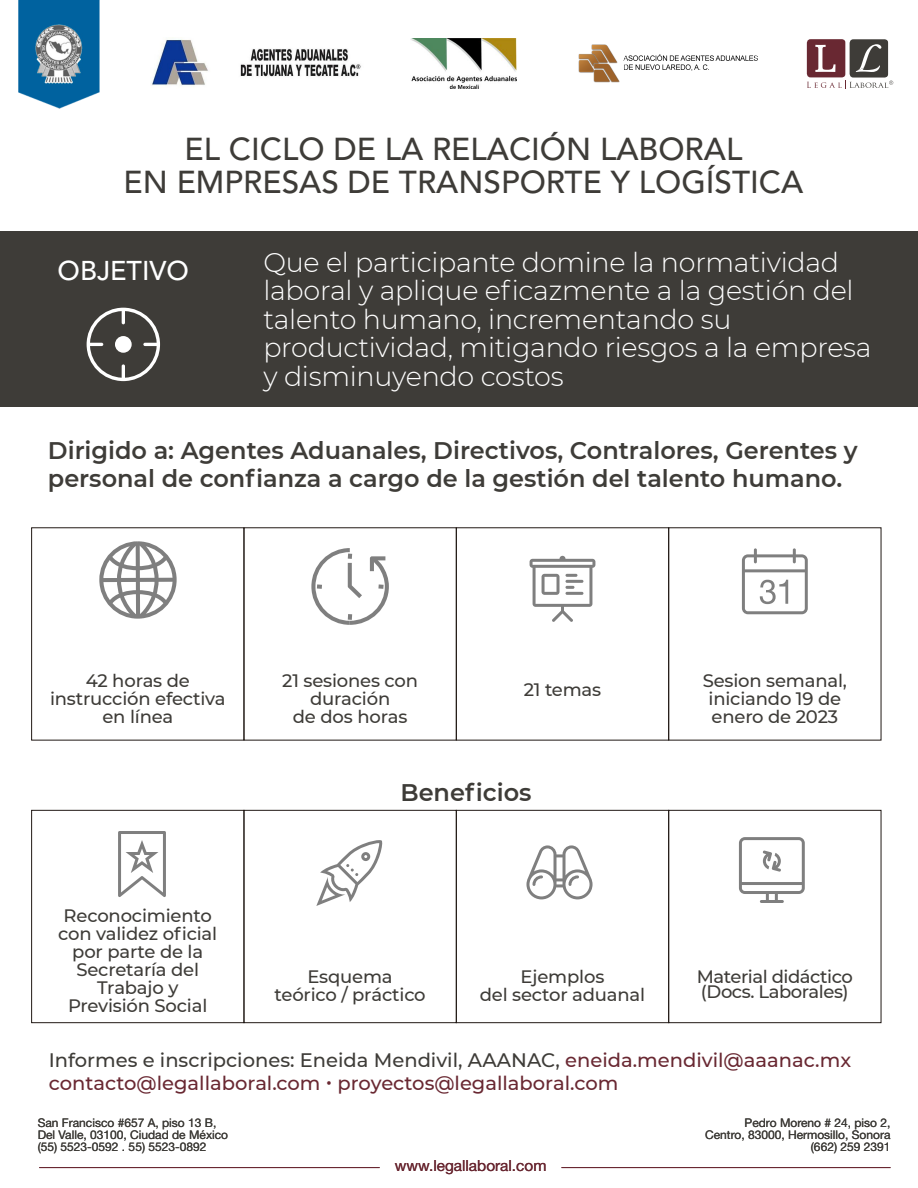
<style>
.page{position:relative;width:918px;height:1188px;background:#fff}
.page>*{position:absolute;margin:0;border:0;box-sizing:border-box;transform-origin:0 0}
.t1{font:500 31.5px/33.3px "Avenir LT Std";color:#3e3c38;text-align:center}
.t2{font:300 27px/28.5px "Montserrat";letter-spacing:-.01em;color:#fff}
.t3{font:500 27px "Avenir LT Std";color:#fff}
.t4{font:600 24px/28.8px "Montserrat";color:#3e3c38}
.t5{font:500 19.5px/23.4px "Montserrat";color:#692832}
.t6{font:500 18px/18px "Montserrat";letter-spacing:-.01em;color:#3e3c38;text-align:center}
.t7{font:15.45px "Helvetica Neue LT Std";color:#692832}
.t8{font:12px/12px "Helvetica Neue LT Std";color:#3e3c38}
.s1{color:#3e3c38}
</style>
<div class="page">
<div style="left:1px;top:232px;width:917px;height:175px;background:#3e3c38"></div>
<svg style="left:87px;top:308px;width:73px;height:73px"></svg>
<svg style="left:311px;top:548px;width:78px;height:77px"></svg>
<svg style="left:118px;top:831px;width:48px;height:66px"></svg>
<div style="left:31px;top:528px;width:213px;height:212px;border:1px solid #211915"></div>
<div style="left:31px;top:810px;width:213px;height:213px;border:1px solid #211915"></div>
<div style="left:244px;top:810px;width:213px;height:213px;border:1px solid #211915"></div>
<div style="left:456px;top:810px;width:213px;height:213px;border:1px solid #211915"></div>
<div style="left:668px;top:810px;width:213px;height:213px;border:1px solid #211915"></div>
<div style="left:99px;top:541px;width:78px;height:78px;border:4px solid #7f7f7f;border-radius:50%"></div>
<hr style="left:101px;top:578px;width:74px;height:4px;background:#7f7f7f">
<svg style="left:106px;top:541px;width:64px;height:78px"></svg>
<svg style="left:530px;top:556px;width:65px;height:66px"></svg>
<svg style="left:742px;top:548px;width:66px;height:66px"></svg>
<svg style="left:316px;top:840px;width:67px;height:66px"></svg>
<svg style="left:739px;top:837px;width:66px;height:66px"></svg>
<svg style="left:526px;top:845px;width:67px;height:54px"></svg>
<hr style="left:562px;top:1167px;width:329px;height:1px;background:#692832">
<hr style="left:39px;top:1167px;width:341px;height:1px;background:#692832">
<svg style="left:807px;top:39px;width:86px;height:50px"></svg>
<img style="left:18px;top:0;width:82px;height:108px">
<img style="left:411px;top:38px;width:105px;height:50px">
<img style="left:579px;top:44px;width:178px;height:38px">
<img style="left:151px;top:39px;width:210px;height:47px">
<h1 class="t1" style="left:124px;top:133px;width:681px">EL CICLO DE LA RELACIÓN LABORAL<br>EN EMPRESAS DE TRANSPORTE Y LOGÍSTICA</h1>
<h2 class="t3" style="left:58px;top:255px;width:133px">OBJETIVO</h2>
<h2 class="t2" style="left:263px;top:247px;width:610px">Que el participante domine la normatividad laboral y aplique eficazmente a la gestión del talento humano, incrementando su productividad, mitigando riesgos a la empresa y disminuyendo costos</h2>
<h3 class="t4" style="left:48px;top:435px;width:811px">Dirigido a: Agentes Aduanales, Directivos, Contralores, Gerentes y personal de confianza a cargo de la gestión del talento humano.</h3>
<p class="t6" style="left:50px;top:671px;width:177px">42 horas de instrucción efectiva en línea</p>
<p class="t6" style="left:282px;top:671px;width:137px">21 sesiones con duración<br>de dos horas</p>
<p class="t6" style="left:524px;top:680px;width:79px">21 temas</p>
<p class="t6" style="left:703px;top:671px;width:146px">Sesion semanal, iniciando 19 de enero de 2023</p>
<p class="t6" style="left:58px;top:906px;width:160px">Reconocimiento con validez oficial por parte de la<br>Secretaría del<br>Trabajo y<br>Previsión Social</p>
<h3 class="t4" style="left:400px;top:777px;width:133px">Beneficios</h3>
<p class="t6" style="left:275px;top:967px;width:153px">Esquema teórico / práctico</p>
<p class="t6" style="left:480px;top:967px;width:167px">Ejemplos<br>del sector aduanal</p>
<p class="t6" style="left:697px;top:968px;width:158px;line-height:15px;text-align:left">Material didáctico (Docs. Laborales)</p>
<p class="t5" style="left:49px;top:1048px;width:804px"><span class="s1">Informes e inscripciones: Eneida Mendivil, AAANAC,</span> eneida.mendivil@aaanac.mx contacto@legallaboral.com proyectos@legallaboral.com</p>
<p class="t8" style="left:38px;top:1116px;width:192px">San Francisco #657 A, piso 13 B,<br>Del Valle, 03100, Ciudad de México (55) 5523-0592 . 55) 5523-0892</p>
<p class="t8" style="left:705px;top:1116px;width:187px;text-align:right">Pedro Moreno # 24, piso 2,<br>Centro, 83000, Hermosillo, Sonora (662) 259 2391</p>
<p class="t7" style="left:395px;top:1157px;width:153px">www.legallaboral.com</p>
</div>
